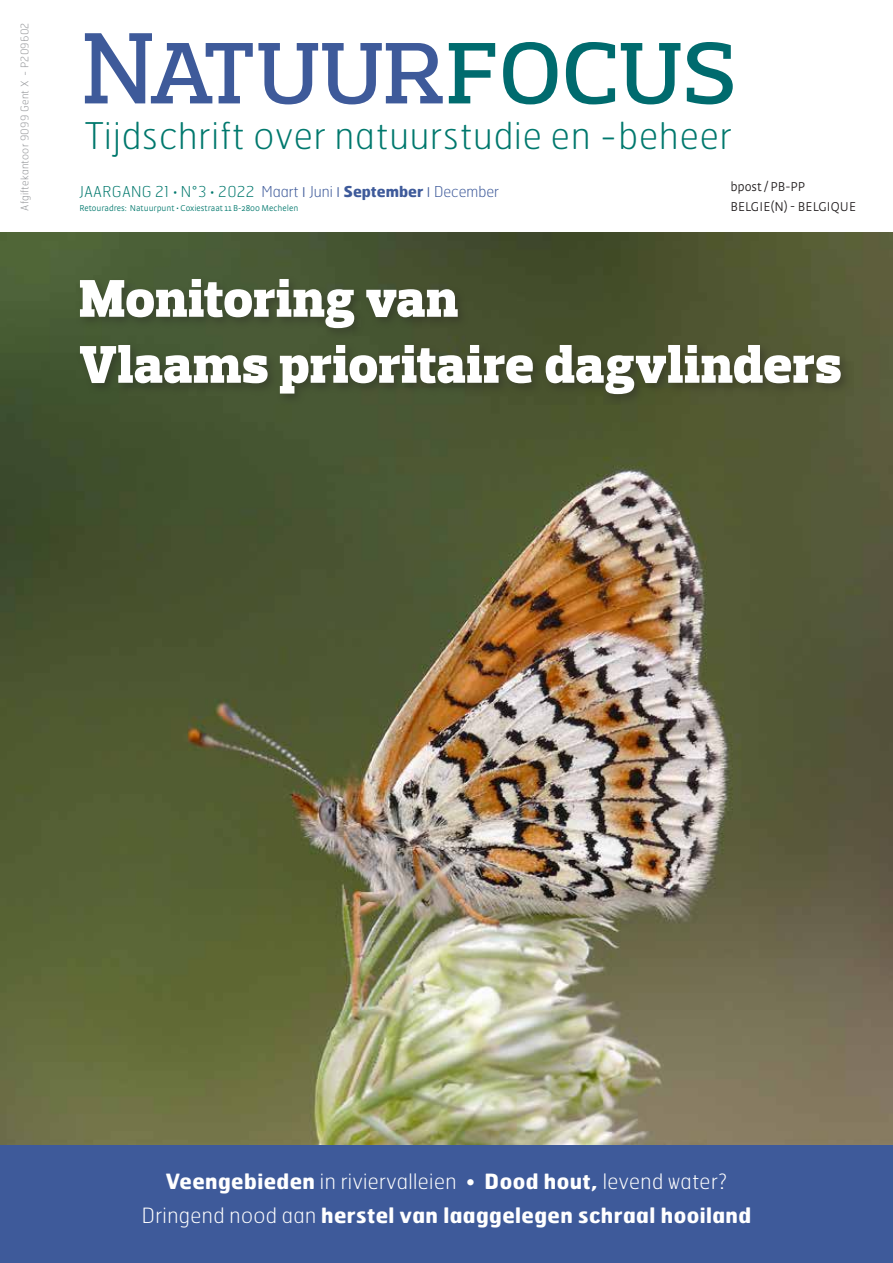
<style>
.page{position:relative;width:893px;height:1263px;background:#fff}
.page>*{position:absolute;margin:0;border:0;box-sizing:border-box;transform-origin:0 0}
.t1{font:500 103.2px "Prelo Slab";color:#3e5a9a}
.t2{font:900 54px/66px "Prelo Slab";letter-spacing:.01em;color:#fff}
.t3{font:100 36.75px "Hermes FB";letter-spacing:.025em;color:#00786d}
.t4{font:700 21px/34px "Hermes FB";letter-spacing:.02em;color:#fff;text-align:center}
.t5{font:100 15px "Hermes FB";color:#00786d}
.t6{font:300 13.5px/19px "Strada OT";letter-spacing:.01em;color:#231f20}
.t7{font:100 10.5px "Hermes FB";letter-spacing:.02em;color:#919396}
.t8{font:300 9px "Strada OT";color:#00786d}
.s1{color:#006b6e}
.s2{font-family:"Strada OT";font-weight:300}
.s3{color:#3e5a9a}
.s4{font-family:"Strada OT";font-weight:300;color:#3e5a9a}
.s5{font-weight:700;color:#3e5a9a}
.s6{font-weight:100}
</style>
<div class="page">
<div style="left:0;top:1125px;width:893px;height:138px;background:#3e5a9a"></div>
<img style="left:0;top:232px;width:893px;height:912px">
<div style="left:76px;top:275px;width:777px;height:132px;background:#231f20;opacity:.35"></div>
<p class="t7" style="left:18px;top:210px;width:189px;rotate:-90deg">Afgiftekantoor 9099 Gent X - P209602</p>
<h1 class="t1" style="left:83px;top:5px;width:656px">Natuur <span class="s1">focus</span></h1>
<h3 class="t3" style="left:85px;top:113px;width:648px">Tijdschrift over natuurstudie en -beheer</h3>
<p class="t5" style="left:79px;top:182px;width:421px">JAARGANG 21 <span class="s2">•</span> N°3 <span class="s2">•</span> 2022 <span class="s3">Maart</span> <span class="s4">I</span> <span class="s3">Juni</span> <span class="s4">I</span> <span class="s5">September</span> <span class="s4">I</span> <span class="s3">December</span></p>
<p class="t8" style="left:79px;top:202px;width:220px">Retouradres: Natuurpunt • Coxiestraat 11 B-2800 Mechelen</p>
<p class="t6" style="left:730px;top:178px;width:127px">bpost / PB-PP<br>BELGIE(N) - BELGIQUE</p>
<h2 class="t2" style="left:79px;top:265px;width:764px">Monitoring van<br>Vlaams prioritaire dagvlinders</h2>
<p class="t4" style="left:142px;top:1164px;width:611px">Veengebieden <span class="s6">in riviervalleien •</span> Dood hout, <span class="s6">levend water?<br>Dringend nood aan</span> herstel van laaggelegen schraal hooiland</p>
</div>
